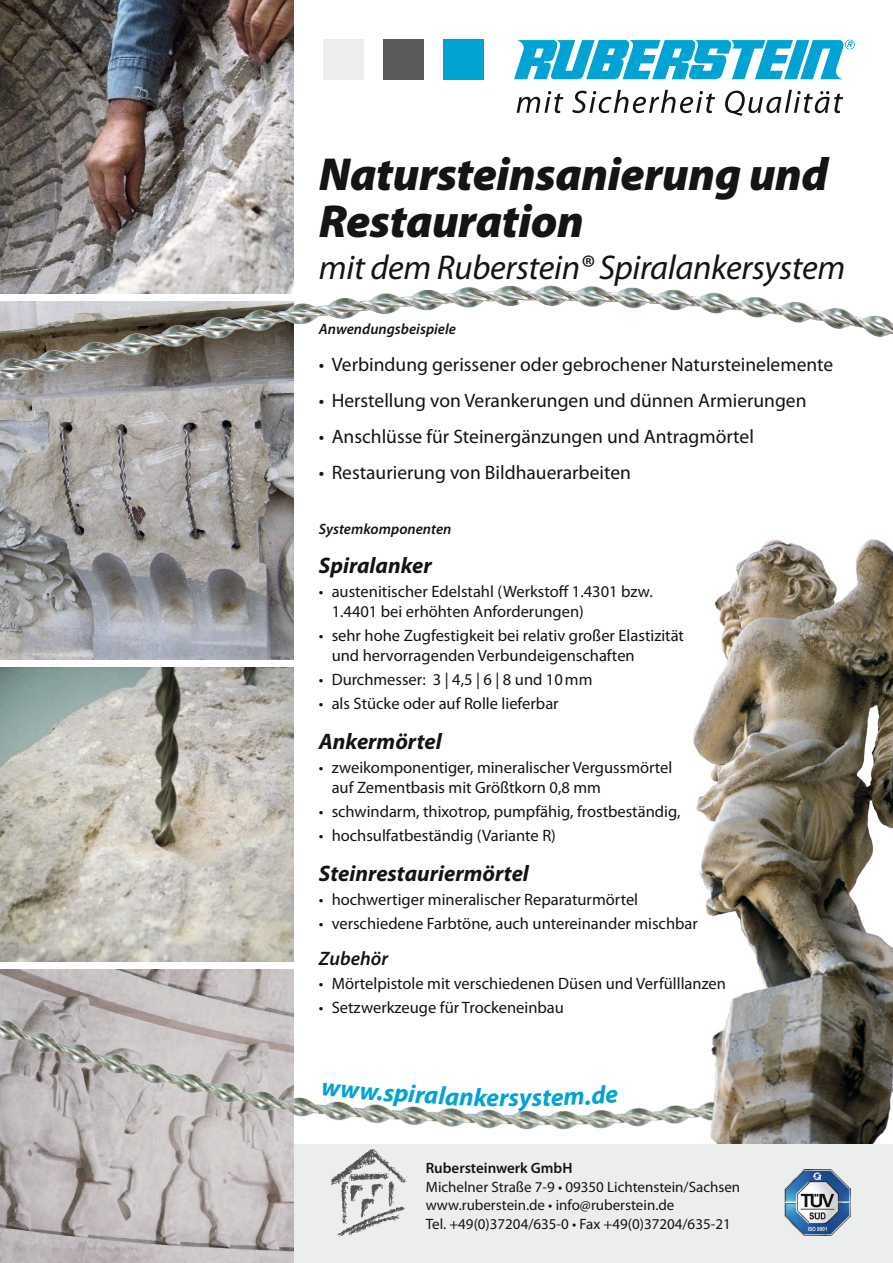
<style>
.page{position:relative;width:893px;height:1263px;background:#fff}
.page>*{position:absolute;margin:0;border:0;box-sizing:border-box;transform-origin:0 0}
.h-Titel{font:italic 900 46.5px/46.5px "Myriad Pro";letter-spacing:-.01em;color:#131413}
.h-Untertitel{font:italic 34.5px "Myriad Pro";letter-spacing:-.01em;color:#131413}
.t1{font:italic 700 25.5px "Myriad Pro";color:#00a3d3}
.t2{font:italic 700 22.5px "Myriad Pro";color:#131413}
.t3{font:19.5px "Myriad Pro";color:#131413}
.t4{font:italic 600 19.5px "Myriad Pro";color:#131413}
.t5{font:16.5px/19.8px "Myriad Pro";color:#131413}
.t6{font:15px/18.8px "Myriad Pro";color:#131413}
.Text{font:italic 600 15px "Myriad Pro";color:#131413}
.t7{font:600 15px "Myriad Pro";color:#131413}
</style>
<div class="page">
<svg style="left:517px;top:91px;width:46px;height:22px"></svg>
<svg style="left:572px;top:90px;width:143px;height:23px"></svg>
<svg style="left:725px;top:90px;width:118px;height:26px"></svg>
<svg style="left:514px;top:40px;width:341px;height:39px"></svg>
<div style="left:323px;top:39px;width:40px;height:40px;background:#eceded"></div>
<div style="left:383px;top:39px;width:40px;height:40px;background:#5a5a5a"></div>
<div style="left:443px;top:39px;width:40px;height:40px;background:#00a3d3"></div>
<img style="left:0;top:393px;width:293px;height:266px">
<img style="left:0;top:279px;width:893px;height:114px">
<img style="left:0;top:0;width:293px;height:293px">
<img style="left:0;top:668px;width:293px;height:144px">
<img style="left:0;top:812px;width:893px;height:451px">
<img style="left:638px;top:539px;width:255px;height:605px">
<svg style="left:322px;top:1083px;width:177px;height:24px"></svg>
<svg style="left:531px;top:1085px;width:87px;height:21px"></svg>
<p class="h-Titel" style="left:319px;top:152px;width:511px">Natursteinsanierung und<br>Restauration</p>
<p class="h-Untertitel" style="left:319px;top:248px;width:528px">mit dem Ruberstein® Spiralankersystem</p>
<p class="Text" style="left:319px;top:321px;width:139px">Anwendungsbeispiele</p>
<p class="t3" style="left:319px;top:353px;width:516px">• Verbindung gerissener oder gebrochener Natursteinelemente</p>
<p class="t3" style="left:319px;top:390px;width:489px">• Herstellung von Verankerungen und dünnen Armierungen</p>
<p class="t3" style="left:319px;top:426px;width:437px">• Anschlüsse für Steinergänzungen und Antragmörtel</p>
<p class="t3" style="left:319px;top:462px;width:313px">• Restaurierung von Bildhauerarbeiten</p>
<p class="Text" style="left:319px;top:520px;width:134px">Systemkomponenten</p>
<h3 class="t2" style="left:319px;top:553px;width:114px">Spiralanker</h3>
<p class="t5" style="left:332px;top:582px;width:323px;text-indent:-13px">• austenitischer Edelstahl (Werkstoff 1.4301 bzw.<br>1.4401 bei erhöhten Anforderungen)</p>
<p class="t5" style="left:332px;top:626px;width:354px;text-indent:-13px">• sehr hohe Zugfestigkeit bei relativ großer Elastizität und hervorragenden Verbundeigenschaften</p>
<p class="t5" style="left:319px;top:670px;width:275px">• Durchmesser: 3 | 4,5 | 6 | 8 und 10mm</p>
<p class="t5" style="left:319px;top:694px;width:241px">• als Stücke oder auf Rolle lieferbar</p>
<h3 class="t2" style="left:319px;top:729px;width:124px">Ankermörtel</h3>
<p class="t5" style="left:332px;top:758px;width:342px;text-indent:-13px">• zweikomponentiger, mineralischer Vergussmörtel auf Zementbasis mit Größtkorn 0,8 mm</p>
<p class="t5" style="left:319px;top:802px;width:363px">• schwindarm, thixotrop, pumpfähig, frostbeständig,</p>
<p class="t5" style="left:319px;top:826px;width:239px">• hochsulfatbeständig (Variante R)</p>
<h3 class="t2" style="left:319px;top:861px;width:211px">Steinrestauriermörtel</h3>
<p class="t5" style="left:319px;top:890px;width:321px">• hochwertiger mineralischer Reparaturmörtel</p>
<p class="t5" style="left:319px;top:914px;width:380px">• verschiedene Farbtöne, auch untereinander mischbar</p>
<h4 class="t4" style="left:319px;top:948px;width:71px">Zubehör</h4>
<p class="t5" style="left:319px;top:974px;width:409px">• Mörtelpistole mit verschiedenen Düsen und Verfülllanzen</p>
<p class="t5" style="left:319px;top:998px;width:247px">• Setzwerkzeuge für Trockeneinbau</p>
<p class="t1" style="left:499px;top:1083px;width:34px">rsy</p>
<p class="t7" style="left:426px;top:1159px;width:148px">Rubersteinwerk GmbH</p>
<p class="t6" style="left:426px;top:1177px;width:316px">Michelner Straße 7-9 • 09350 Lichtenstein/Sachsen www.ruberstein.de • info@ruberstein.de<br>Tel. +49(0)37204/635-0 • Fax +49(0)37204/635-21</p>
</div>
